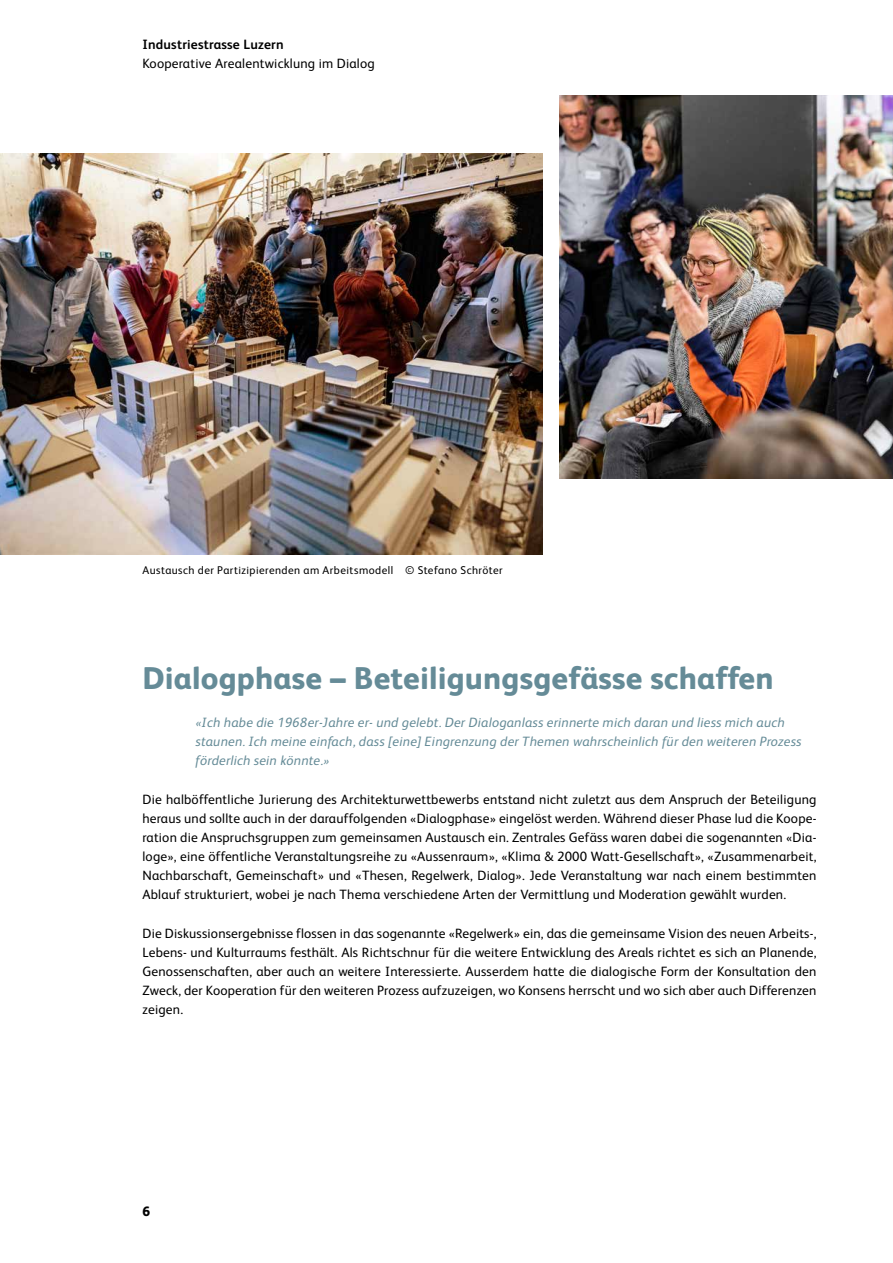
<style>
.page{position:relative;width:893px;height:1263px;background:#fff}
.page>*{position:absolute;margin:0;border:0;box-sizing:border-box;transform-origin:0 0}
.t1{font:800 31.5px "FS Albert";letter-spacing:.005em;color:#658b97}
.t2{font:13.5px/19.2px "FS Albert";letter-spacing:.015em;color:#000;text-align:justify}
.t3{font:italic 13.5px/19.2px "FS Albert";letter-spacing:.015em;color:#658b97}
.t4{font:700 13.5px "FS Albert";letter-spacing:.015em;color:#000}
.t5{font:800 13.5px "FS Albert";color:#000}
.t6{font:11.25px "FS Albert";letter-spacing:.04em;color:#000}
</style>
<div class="page">
<img style="left:559px;top:96px;width:334px;height:382px">
<img style="left:0;top:153px;width:542px;height:402px">
<p class="t4" style="left:142px;top:35px;width:143px">Industriestrasse Luzern</p>
<p class="t2" style="left:142px;top:53px;width:234px">Kooperative Arealentwicklung im Dialog</p>
<p class="t6" style="left:142px;top:563px;width:362px">Austausch der Partizipierenden am Arbeitsmodell © Stefano Schröter</p>
<h1 class="t1" style="left:142px;top:655px;width:633px">Dialogphase – Beteiligungsgefässe schaffen</h1>
<p class="t3" style="left:196px;top:712px;width:607px">«Ich habe die 1968er-Jahre er- und gelebt. Der Dialoganlass erinnerte mich daran und liess mich auch staunen. Ich meine einfach, dass [eine] Eingrenzung der Themen wahrscheinlich für den weiteren Prozess förderlich sein könnte.»</p>
<p class="t2" style="left:142px;top:789px;width:676px">Die halböffentliche Jurierung des Architekturwettbewerbs entstand nicht zuletzt aus dem Anspruch der Beteiligung heraus und sollte auch in der darauffolgenden «Dialogphase» eingelöst werden. Während dieser Phase lud die Koope&shy;ration die Anspruchsgruppen zum gemeinsamen Austausch ein. Zentrales Gefäss waren dabei die sogenannten «Dia&shy;loge», eine öffentliche Veranstaltungsreihe zu «Aussenraum», «Klima &amp; 2000 Watt-Gesellschaft», «Zusammenarbeit, Nachbarschaft, Gemeinschaft» und «Thesen, Regelwerk, Dialog». Jede Veranstaltung war nach einem bestimmten Ablauf strukturiert, wobei je nach Thema verschiedene Arten der Vermittlung und Moderation gewählt wurden.</p>
<p class="t2" style="left:142px;top:923px;width:676px">Die Diskussionsergebnisse flossen in das sogenannte «Regelwerk» ein, das die gemeinsame Vision des neuen Arbeits-, Lebens- und Kulturraums festhält. Als Richtschnur für die weitere Entwicklung des Areals richtet es sich an Planende, Genossenschaften, aber auch an weitere Interessierte. Ausserdem hatte die dialogische Form der Konsultation den Zweck, der Kooperation für den weiteren Prozess aufzuzeigen, wo Konsens herrscht und wo sich aber auch Differenzen zeigen.</p>
<p class="t5" style="left:142px;top:1201px;width:9px">6</p>
</div>
